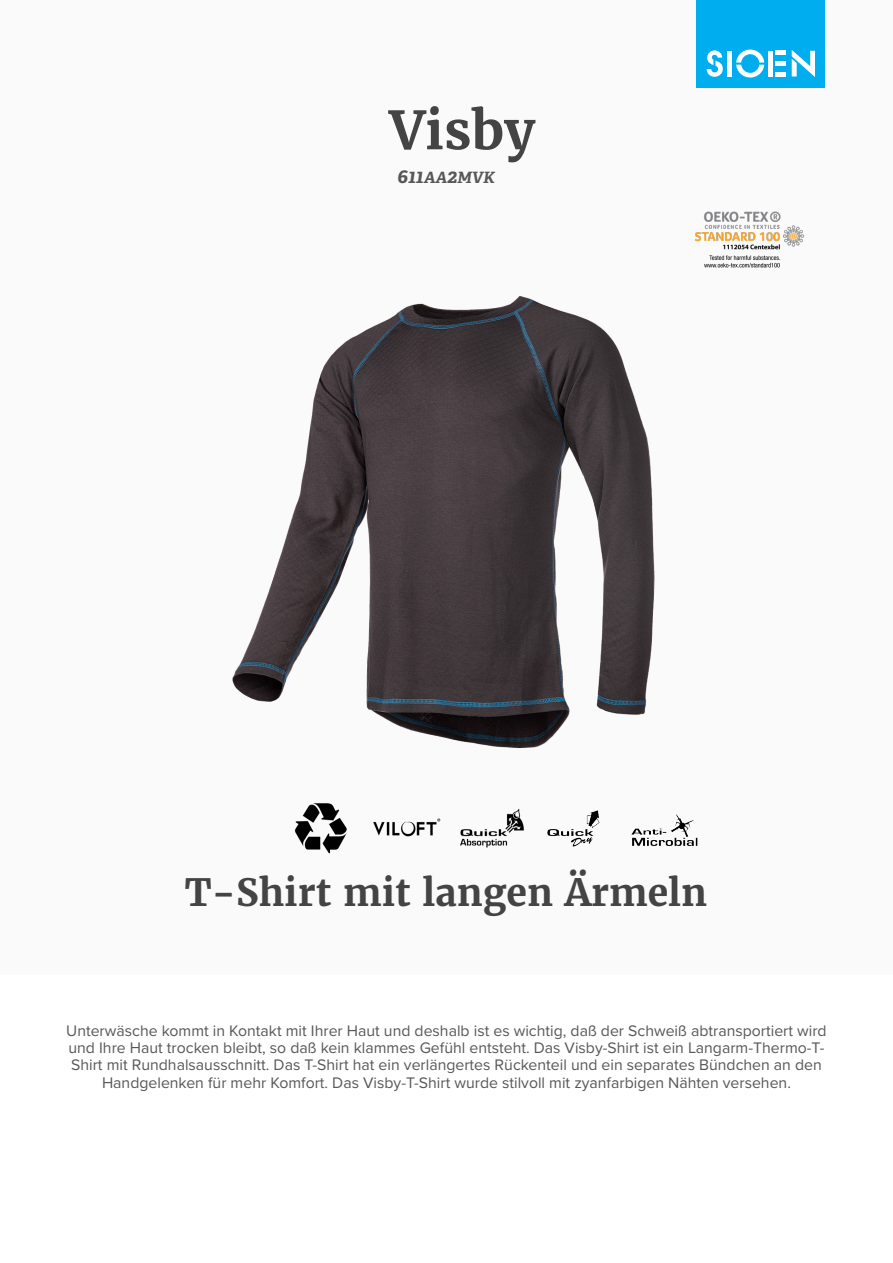
<style>
.page{position:relative;width:893px;height:1263px;background:#fff}
.page>*{position:absolute;margin:0;border:0;box-sizing:border-box;transform-origin:0 0}
.product_name{font:700 52.5px "Merriweather";color:#444}
.product_h2{font:700 37.5px "Merriweather";color:#444}
.product_description{font:15.9px/17.1px "Proxima Nova";color:#57585a;text-align:center}
.product_ref{font:italic 700 15.6px "Adelle";color:#57585a}
.s1{font-size:19.5px}
</style>
<div class="page">
<div style="left:0;top:0;width:893px;height:974px;background:#fafafa"></div>
<div style="left:697px;top:0;width:128px;height:88px;background:#00aeef"></div>
<svg style="left:707px;top:50px;width:16px;height:27px"></svg>
<svg style="left:736px;top:50px;width:28px;height:28px"></svg>
<div style="left:727px;top:51px;width:5px;height:26px;background:#fff"></div>
<div style="left:768px;top:51px;width:5px;height:26px;background:#fff"></div>
<div style="left:775px;top:72px;width:11px;height:5px;background:#fff"></div>
<div style="left:775px;top:61px;width:11px;height:5px;background:#fff"></div>
<hr style="left:775px;top:51px;width:11px;height:4px;background:#fff">
<svg style="left:792px;top:50px;width:23px;height:27px"></svg>
<img style="left:688px;top:820px;width:10px;height:26px">
<img style="left:695px;top:211px;width:109px;height:57px">
<img style="left:232px;top:296px;width:456px;height:558px">
<p class="product_name" style="left:389px;top:97px;width:148px">Visby</p>
<p class="product_ref" style="left:397px;top:168px;width:99px"><span class="s1">611</span>AA<span class="s1">2</span>MVK</p>
<p class="product_h2" style="left:185px;top:868px;width:524px">T-Shirt mit langen Ärmeln</p>
<p class="product_description" style="left:66px;top:1021px;width:762px">Unterwäsche kommt in Kontakt mit Ihrer Haut und deshalb ist es wichtig, daß der Schweiß abtransportiert wird und Ihre Haut trocken bleibt, so daß kein klammes Gefühl entsteht. Das Visby-Shirt ist ein Langarm-Thermo-T-Shirt mit Rundhalsausschnitt. Das T-Shirt hat ein verlängertes Rückenteil und ein separates Bündchen an den Handgelenken für mehr Komfort. Das Visby-T-Shirt wurde stilvoll mit zyanfarbigen Nähten versehen.</p>
</div>
